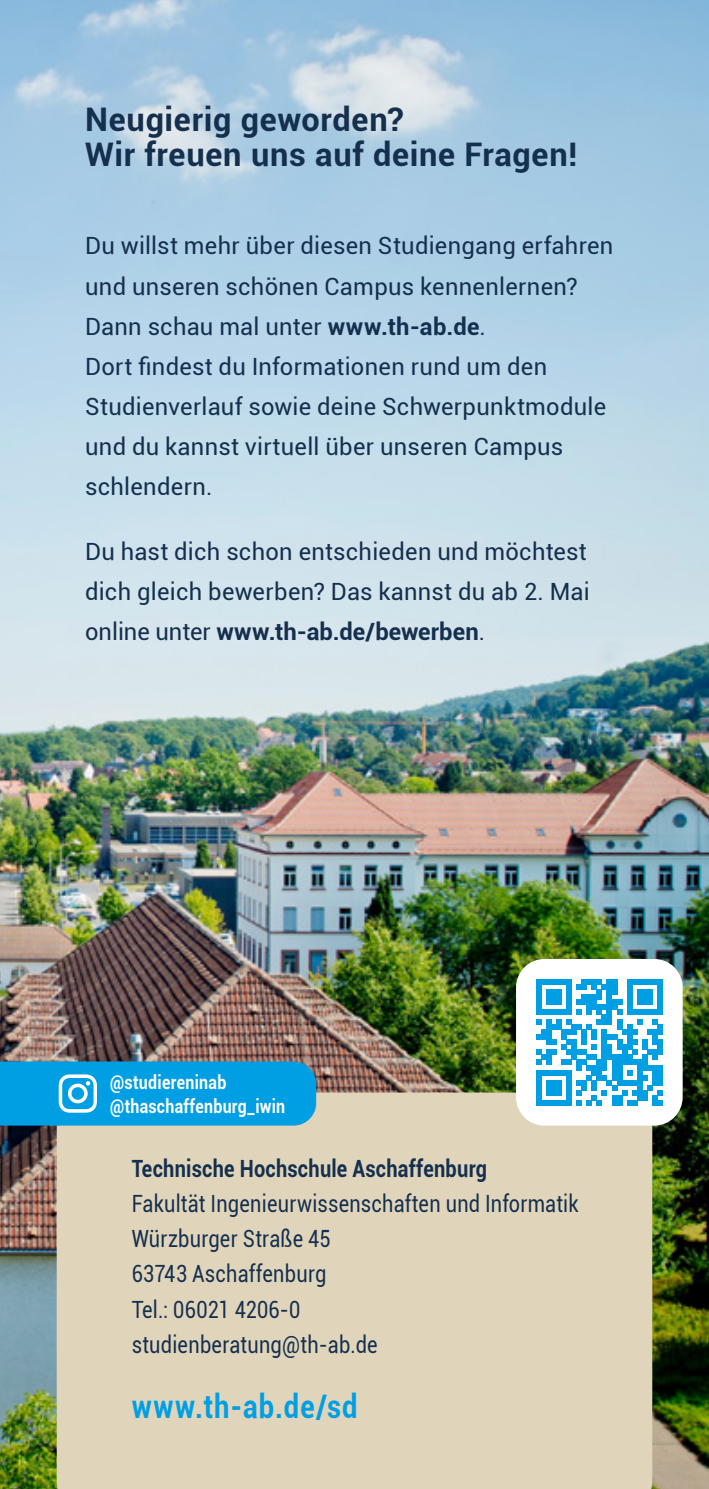
<style>
.page{position:relative;width:709px;height:1489px;background:#fff}
.page>*{position:absolute;margin:0;border:0;box-sizing:border-box;transform-origin:0 0}
.t1{font:700 32.5px/35px "Roboto";letter-spacing:.02em;color:#152f4e}
.t2{font:700 32.5px "Roboto";letter-spacing:.04em;color:#009fe3;scale:.84 1}
.t3{font:23.75px/40px "Roboto";letter-spacing:.01em;color:#152f4e}
.t4{font:23.75px/35px "Roboto";letter-spacing:.01em;color:#152f4e;scale:.84 1}
.t5{font:700 23.75px "Roboto";letter-spacing:.01em;color:#152f4e;scale:.84 1}
.t6{font:700 19px/24px "Roboto";letter-spacing:.015em;color:#fff;scale:.84 1}
.s1{font-weight:700}
</style>
<div class="page">
<img style="left:0;top:0;width:709px;height:1488px">
<div style="left:57px;top:1092px;width:595px;height:396px;background:#e0d5bb"></div>
<div style="left:516px;top:958px;width:166px;height:167px;background:#fff;border-radius:28px"></div>
<div style="left:536px;top:979px;width:5px;height:30px;background:#009fe3"></div>
<div style="left:546px;top:989px;width:5px;height:15px;background:#009fe3"></div>
<div style="left:551px;top:989px;width:5px;height:15px;background:#009fe3"></div>
<div style="left:556px;top:989px;width:5px;height:15px;background:#009fe3"></div>
<svg style="left:541px;top:979px;width:25px;height:5px"></svg>
<div style="left:566px;top:979px;width:5px;height:30px;background:#009fe3"></div>
<div style="left:581px;top:994px;width:5px;height:10px;background:#009fe3"></div>
<div style="left:586px;top:994px;width:6px;height:15px;background:#009fe3"></div>
<div style="left:592px;top:994px;width:5px;height:15px;background:#009fe3"></div>
<div style="left:597px;top:989px;width:5px;height:10px;background:#009fe3"></div>
<svg style="left:576px;top:979px;width:31px;height:10px"></svg>
<div style="left:607px;top:979px;width:5px;height:30px;background:#009fe3"></div>
<div style="left:612px;top:979px;width:5px;height:15px;background:#009fe3"></div>
<div style="left:627px;top:979px;width:5px;height:30px;background:#009fe3"></div>
<div style="left:637px;top:989px;width:5px;height:15px;background:#009fe3"></div>
<div style="left:642px;top:989px;width:5px;height:15px;background:#009fe3"></div>
<div style="left:647px;top:989px;width:5px;height:15px;background:#009fe3"></div>
<svg style="left:632px;top:979px;width:25px;height:5px"></svg>
<div style="left:657px;top:979px;width:5px;height:30px;background:#009fe3"></div>
<svg style="left:536px;top:999px;width:126px;height:106px"></svg>
<div style="left:0;top:1061px;width:316px;height:64px;background:#009fe3"></div>
<h1 class="t1" style="left:85px;top:100px;width:494px">Neugierig geworden?<br>Wir freuen uns auf deine Fragen!</h1>
<p class="t3" style="left:85px;top:225px;width:530px">Du willst mehr über diesen Studiengang erfahren und unseren schönen Campus kennenlernen?<br>Dann schau mal unter <span class="s1">www.th-ab.de</span>.<br>Dort findest du Informationen rund um den Studienverlauf sowie deine Schwerpunktmodule und du kannst virtuell über unseren Campus schlendern.</p>
<p class="t3" style="left:85px;top:530px;width:506px">Du hast dich schon entschieden und möchtest dich gleich bewerben? Das kannst du ab 2. Mai online unter <span class="s1">www.th-ab.de/bewerben</span>.</p>
<p class="t6" style="left:110px;top:1069px;width:210px">@studiereninab @thaschaffenburg_iwin</p>
<p class="t5" style="left:132px;top:1152px;width:424px">Technische Hochschule Aschaffenburg</p>
<p class="t4" style="left:132px;top:1185px;width:533px">Fakultät Ingenieurwissenschaften und Informatik<br>Würzburger Straße 45<br>63743 Aschaffenburg<br>Tel.: 06021 4206-0<br>studienberatung@th-ab.de</p>
<h1 class="t2" style="left:132px;top:1383px;width:270px">www.th-ab.de/sd</h1>
</div>
